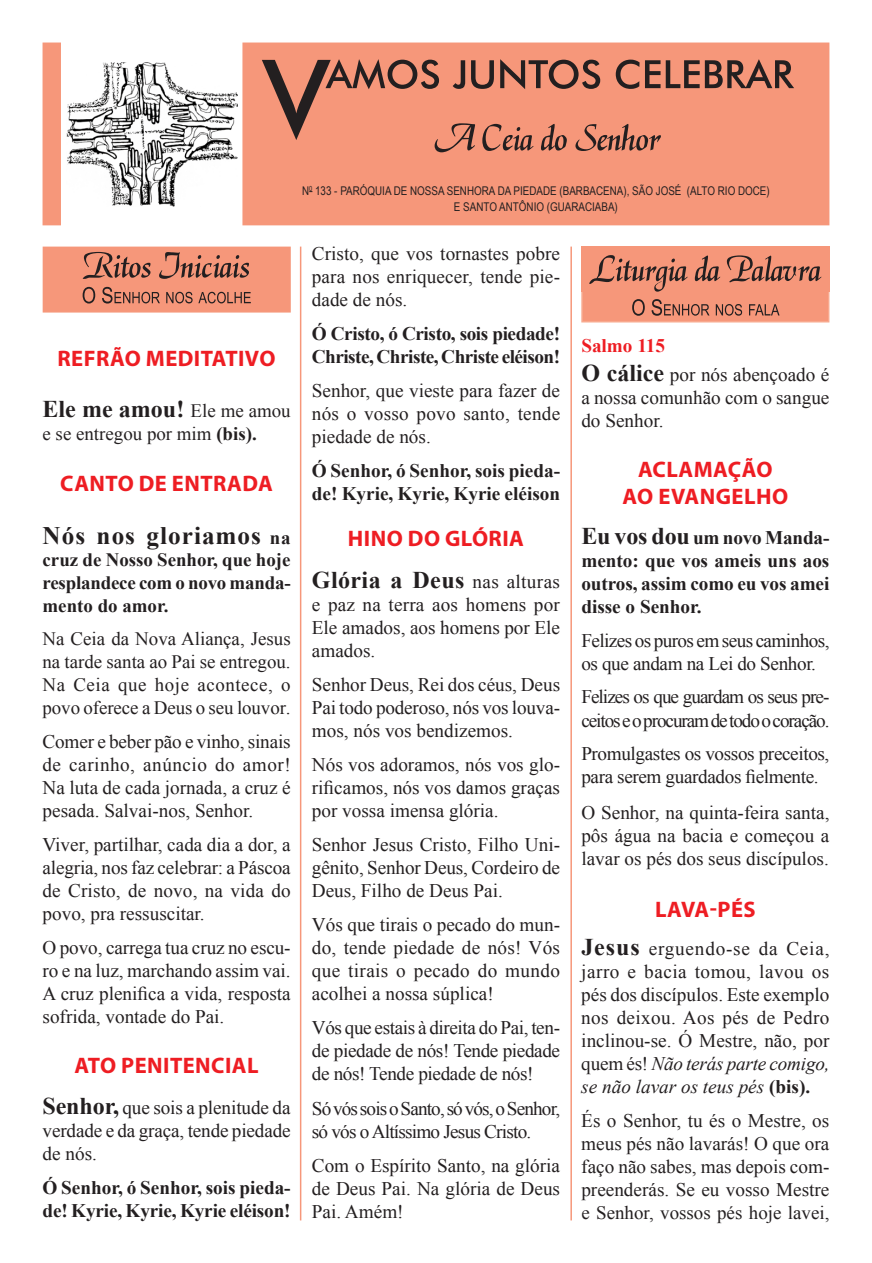
<style>
.page{position:relative;width:872px;height:1263px;background:#fff}
.page>*{position:absolute;margin:0;border:0;box-sizing:border-box;transform-origin:0 0}
.t1{font:700 25.2px "Times New Roman";letter-spacing:.04em;color:#231f20}
.t2{font:700 24px "Times New Roman";letter-spacing:.02em;color:#231f20}
.t3{font:700 24px "Times New Roman";color:#231f20}
.t4{font:700 22.5px/27px "Myriad Pro";letter-spacing:.02em;color:#ee1d23;text-align:center}
.t5{font:19.2px/23.1px "Times New Roman";color:#231f20;text-align:justify}
.t6{font:700 19.2px/23.1px "Times New Roman";letter-spacing:-.005em;color:#231f20}
.t7{font:19.2px/23.1px "Times New Roman";letter-spacing:-.055em;color:#231f20}
.t8{font:700 19.2px/23.1px "Times New Roman";letter-spacing:-.025em;color:#231f20}
.t9{font:19.2px/23.1px "Times New Roman";letter-spacing:-.02em;color:#231f20}
.t10{font:19.2px/23.1px "Times New Roman";letter-spacing:-.04em;color:#231f20}
.t11{font:19.2px/23.1px "Times New Roman";letter-spacing:-.03em;color:#231f20}
.t12{font:18.9px/22.8px "Times New Roman";color:#231f20;text-align:justify}
.t13{font:700 18.9px/22.6px "Times New Roman";color:#231f20;text-align:justify}
.t14{font:12px/16.5px "Arial Narrow";color:#231f20;text-align:center}
.s1{font-weight:400;font-size:18.9px}
.s2{font-weight:700}
.s3{font-size:18.9px}
.s4{font-size:19.2px}
.s5{font-weight:700;font-size:24px}
.s6{font-weight:400;font-size:19.2px}
.s7{font-weight:700;color:#ee1d23}
.s8{font-size:24px}
.s9{font-style:italic}
</style>
<div class="page">
<div style="left:43px;top:43px;width:18px;height:182px;background:#f6977a"></div>
<div style="left:242px;top:43px;width:587px;height:182px;background:#f6977a"></div>
<hr style="left:570px;top:247px;width:2px;height:973px;background:#f6977a">
<div style="left:43px;top:247px;width:248px;height:66px;background:#f6977a;border:2px solid #f6977a"></div>
<svg style="left:83px;top:252px;width:166px;height:27px"></svg>
<svg style="left:83px;top:287px;width:168px;height:16px"></svg>
<hr style="left:300px;top:247px;width:1px;height:973px;background:#f6977a">
<img style="left:66px;top:63px;width:172px;height:143px">
<div style="left:581px;top:250px;width:248px;height:72px;background:#f6977a;border:2px solid #f8a98e"></div>
<div style="left:581px;top:247px;width:248px;height:45px;background:#f6977a"></div>
<svg style="left:589px;top:255px;width:232px;height:37px"></svg>
<svg style="left:632px;top:299px;width:147px;height:17px"></svg>
<svg style="left:262px;top:59px;width:532px;height:93px"></svg>
<p class="t14" style="left:302px;top:182px;width:469px">N<sup>0</sup> 133 - PARÓQUIA DE NOSSA SENHORA DA PIEDADE (BARBACENA), SÃO JOSÉ (ALTO RIO DOCE)<br>E SANTO ANTÔNIO (GUARACIABA)</p>
<p class="t4" style="left:57px;top:344px;width:220px">REFRÃO MEDITATIVO</p>
<p class="t3" style="left:43px;top:393px;width:250px">Ele me amou! <span class="s1">Ele me amou</span></p>
<p class="t12" style="left:43px;top:422px;width:216px">e se entregou por mim <span class="s2">(bis).</span></p>
<p class="t4" style="left:60px;top:469px;width:213px">CANTO DE ENTRADA</p>
<h1 class="t1" style="left:43px;top:518px;width:250px">Nós nos gloriamos <span class="s3">na</span></h1>
<p class="t13" style="left:43px;top:548px;width:250px">cruz de Nosso Senhor, que hoje resplandece com o novo manda&shy;mento do amor.</p>
<p class="t12" style="left:43px;top:627px;width:250px">Na Ceia da Nova Aliança, Jesus na tarde santa ao Pai se entregou.<br>Na Ceia que hoje acontece, o povo oferece a Deus o seu louvor<span class="s4">.</span></p>
<p class="t5" style="left:43px;top:729px;width:250px">Comer e beber pão e vinho, sinais de carinho, anúncio do amor!<br>Na luta de cada jornada, a cruz é pesada. Salvai-nos, Senhor.</p>
<p class="t5" style="left:43px;top:832px;width:250px">Viver, partilhar, cada dia a dor, a alegria, nos faz celebrar: a Páscoa de Cristo, de novo, na vida do povo, pra ressuscitar.</p>
<p class="t5" style="left:43px;top:935px;width:250px">O povo, carrega tua cruz no escu&shy;ro e na luz, marchando assim vai.<br>A cruz plenifica a vida, resposta sofrida, vontade do Pai.</p>
<p class="t4" style="left:75px;top:1051px;width:186px">ATO PENITENCIAL</p>
<p class="t5" style="left:43px;top:1096px;width:250px"><span class="s5">Senhor,</span> que sois a plenitude da verdade e da graça, tende piedade de nós.</p>
<p class="t6" style="left:43px;top:1175px;width:250px">Ó Senhor, ó Senhor, sois pieda&shy;de! Kyrie, Kyrie, Kyrie eléison!</p>
<p class="t5" style="left:312px;top:242px;width:250px">Cristo, que vos tornastes pobre para nos enriquecer, tende pie&shy;dade de nós.</p>
<p class="t8" style="left:312px;top:321px;width:250px">Ó Cristo, ó Cristo, sois piedade!<br>Christe, Christe, Christe eléison!</p>
<p class="t5" style="left:312px;top:378px;width:250px">Senhor, que vieste para fazer de nós o vosso povo santo, tende piedade de nós.</p>
<p class="t6" style="left:312px;top:458px;width:250px">Ó Senhor, ó Senhor, sois pieda&shy;de! Kyrie, Kyrie, Kyrie eléison</p>
<p class="t4" style="left:348px;top:525px;width:177px">HINO DO GLÓRIA</p>
<p class="t2" style="left:312px;top:563px;width:250px">Glória a Deus <span class="s6">nas alturas</span></p>
<p class="t5" style="left:312px;top:593px;width:250px">e paz na terra aos homens por Ele amados, aos homens por Ele amados.</p>
<p class="t5" style="left:312px;top:673px;width:250px">Senhor Deus, Rei dos céus, Deus Pai todo poderoso, nós vos louva&shy;mos, nós vos bendizemos.</p>
<p class="t5" style="left:312px;top:752px;width:250px">Nós vos adoramos, nós vos glo&shy;rificamos, nós vos damos graças por vossa imensa glória.</p>
<p class="t5" style="left:312px;top:832px;width:250px">Senhor Jesus Cristo, Filho Uni&shy;gênito, Senhor Deus, Cordeiro de Deus, Filho de Deus Pai.</p>
<p class="t5" style="left:312px;top:912px;width:250px">Vós que tirais o pecado do mun&shy;do, tende piedade de nós! Vós que tirais o pecado do mundo acolhei a nossa súplica!</p>
<p class="t5" style="left:312px;top:1015px;width:250px">Vós que estais à direita do Pai, ten&shy;de piedade de nós! Tende piedade de nós! Tende piedade de nós!</p>
<p class="t10" style="left:312px;top:1097px;width:250px">Só vós sois o Santo, só vós, o Senhor, só vós o Altíssimo Jesus Cristo.</p>
<p class="t5" style="left:312px;top:1154px;width:250px">Com o Espírito Santo, na glória de Deus Pai. Na glória de Deus Pai. Amém!</p>
<p class="t5" style="left:581px;top:331px;width:250px;line-height:28.8px"><span class="s7">Salmo 115<br></span><span class="s5">O cálice</span> por nós abençoado é</p>
<p class="t5" style="left:581px;top:386px;width:250px">a nossa comunhão com o sangue do Senhor.</p>
<p class="t4" style="left:622px;top:455px;width:167px">ACLAMAÇÃO<br>AO EVANGELHO</p>
<p class="t6" style="left:581px;top:525px;width:250px;text-align:justify"><span class="s8">Eu vos dou</span> um novo Manda&shy;mento: que vos ameis uns aos outros, assim como eu vos amei disse o Senhor.</p>
<p class="t11" style="left:581px;top:628px;width:250px">Felizes os puros em seus caminhos, os que andam na Lei do Senhor.</p>
<p class="t7" style="left:581px;top:685px;width:250px">Felizes os que guardam os seus pre&shy;ceitos e o procuram de todo o coração.</p>
<p class="t9" style="left:581px;top:742px;width:250px">Promulgastes os vossos preceitos, para serem guardados fielmente.</p>
<p class="t5" style="left:581px;top:801px;width:250px">O Senhor, na quinta-feira santa, pôs água na bacia e começou a lavar os pés dos seus discípulos.</p>
<p class="t4" style="left:655px;top:895px;width:102px">LAVA-PÉS</p>
<p class="t5" style="left:581px;top:937px;width:250px"><span class="s5">Jesus</span> erguendo-se da Ceia, jarro e bacia tomou, lavou os pés dos discípulos. Este exemplo nos deixou. Aos pés de Pedro inclinou-se. Ó Mestre, não, por quem és! <span class="s9">Não terás parte comigo, se não lavar os teus pés</span> <span class="s2">(bis).</span></p>
<p class="t5" style="left:581px;top:1109px;width:250px">És o Senhor, tu és o Mestre, os meus pés não lavarás! O que ora faço não sabes, mas depois com&shy;preenderás. Se eu vosso Mestre</p>
<p class="t12" style="left:581px;top:1201px;width:250px">e Senhor, vossos pés hoje lavei,</p>
</div>
